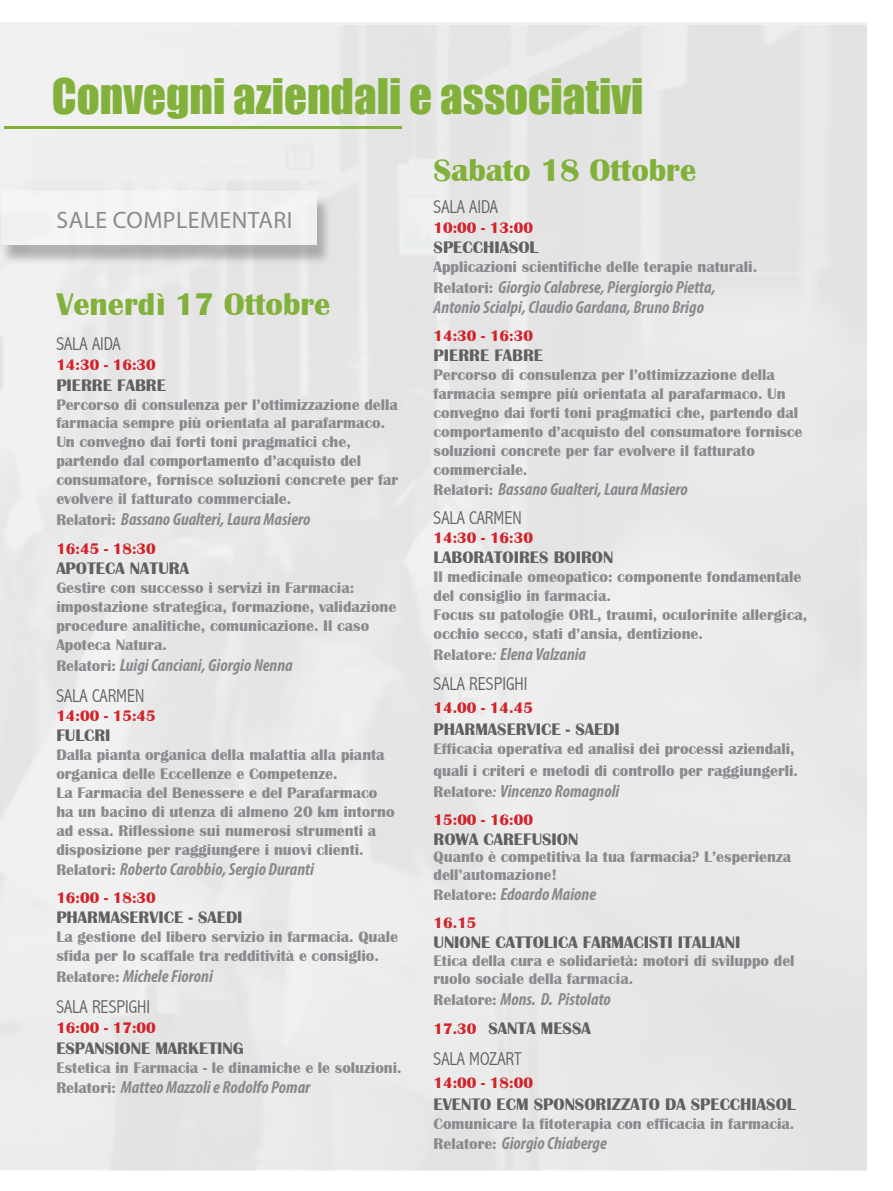
<style>
.page{position:relative;width:893px;height:1191px;background:#fff}
.page>*{position:absolute;margin:0;border:0;box-sizing:border-box;transform-origin:0 0}
.t1{font:45px "Impact";color:#82b13b}
.t2{font:700 32.25px "Britannic";color:#82b13b}
.t3{font:23.85px "Myriad Pro";letter-spacing:.02em;color:#888a8d}
.t4{font:300 condensed 18.6px "Abadi";color:#5f6062}
.t5{font:italic 700 condensed 17.55px/20.5px "Myriad Pro";color:#888a8d}
.t6{font:700 17.25px "Britannic";color:#5f6062}
.t7{font:700 15.75px/18.9px "Britannic";color:#888a8d}
.t8{font:700 15.75px "Britannic";color:#d2232a}
.s1{font-family:"Britannic";font-style:normal;font-stretch:normal;font-size:15.75px}
.s2{font-family:"Calibri";font-stretch:normal;font-size:15.75px}
.s3{font-size:15.75px;color:#d2232a}
</style>
<div class="page">
<div style="left:0;top:26px;width:866px;height:1144px;background:#e8e8e9"></div>
<hr style="left:4px;top:127px;width:398px;height:2px;background:#82b13b">
<div style="left:0;top:329px;width:6px;height:69px;background:#ececed"></div>
<hr style="left:0;top:322px;width:1px;height:54px;background:#fff">
<div style="left:0;top:196px;width:332px;height:69px;background:#000;opacity:.6"></div>
<div style="left:1px;top:191px;width:316px;height:53px;background:#f2f3f3"></div>
<h1 class="t1" style="left:52px;top:62px;width:593px">Convegni aziendali e associativi</h1>
<h3 class="t3" style="left:57px;top:205px;width:237px">SALE COMPLEMENTARI</h3>
<h2 class="t2" style="left:56px;top:286px;width:276px">Venerdì 17 Ottobre</h2>
<p class="t4" style="left:56px;top:332px;width:66px">SALA AIDA</p>
<p class="t8" style="left:56px;top:356px;width:101px">14:30 - 16:30</p>
<p class="t6" style="left:56px;top:375px;width:111px">PIERRE FABRE</p>
<p class="t7" style="left:56px;top:395px;width:343px">Percorso di consulenza per l’ottimizzazione della farmacia sempre più orientata al parafarmaco.<br>Un convegno dai forti toni pragmatici che, partendo dal comportamento d’acquisto del consumatore, fornisce soluzioni concrete per far evolvere il fatturato commerciale.</p>
<p class="t5" style="left:56px;top:508px;width:256px"><span class="s1">Relatori:</span> Bassano Gualteri, Laura Masiero</p>
<p class="t8" style="left:56px;top:540px;width:101px">16:45 - 18:30</p>
<p class="t6" style="left:56px;top:559px;width:134px">APOTECA NATURA</p>
<p class="t7" style="left:56px;top:579px;width:342px">Gestire con successo i servizi in Farmacia: impostazione strategica, formazione, validazione procedure analitiche, comunicazione. Il caso Apoteca Natura.</p>
<p class="t5" style="left:56px;top:654px;width:238px"><span class="s1">Relatori:</span> Luigi Canciani, Giorgio Nenna</p>
<p class="t4" style="left:56px;top:684px;width:90px">SALA CARMEN</p>
<p class="t8" style="left:56px;top:706px;width:101px">14:00 - 15:45</p>
<p class="t6" style="left:56px;top:725px;width:56px">FULCRI</p>
<p class="t7" style="left:56px;top:745px;width:340px">Dalla pianta organica della malattia alla pianta organica delle Eccellenze e Competenze.<br>La Farmacia del Benessere e del Parafarmaco ha un bacino di utenza di almeno 20 km intorno ad essa. Riflessione sui numerosi strumenti a disposizione per raggiungere i nuovi clienti.</p>
<p class="t5" style="left:56px;top:858px;width:259px"><span class="s1">Relatori:</span> Roberto Carobbio, Sergio Duranti</p>
<p class="t8" style="left:56px;top:888px;width:101px">16:00 - 18:30</p>
<p class="t6" style="left:56px;top:908px;width:188px">PHARMASERVICE - SAEDI</p>
<p class="t7" style="left:56px;top:927px;width:343px">La gestione del libero servizio in farmacia. Quale sfida per lo scaffale tra redditività e consiglio.</p>
<p class="t5" style="left:56px;top:965px;width:158px"><span class="s1">Relatore:</span> Michele Fioroni</p>
<p class="t4" style="left:56px;top:995px;width:95px">SALA RESPIGHI</p>
<p class="t8" style="left:56px;top:1019px;width:101px">16:00 - 17:00</p>
<p class="t6" style="left:56px;top:1038px;width:189px">ESPANSIONE MARKETING</p>
<p class="t7" style="left:56px;top:1058px;width:347px">Estetica in Farmacia - le dinamiche e le soluzioni.</p>
<p class="t5" style="left:56px;top:1077px;width:256px"><span class="s1">Relatori:</span> Matteo Mazzoli e Rodolfo Pomar</p>
<h2 class="t2" style="left:434px;top:152px;width:264px">Sabato 18 Ottobre</h2>
<p class="t4" style="left:434px;top:196px;width:66px">SALA AIDA</p>
<p class="t8" style="left:434px;top:219px;width:101px">10:00 - 13:00</p>
<p class="t6" style="left:434px;top:238px;width:106px">SPECCHIASOL</p>
<p class="t7" style="left:434px;top:258px;width:325px">Applicazioni scientifiche delle terapie naturali.</p>
<p class="t5" style="left:434px;top:276px;width:284px"><span class="s1">Relatori:</span> Giorgio Calabrese, Piergiorgio Pietta,<br>Antonio Scialpi, Claudio Gardana, Bruno Brigo</p>
<p class="t8" style="left:434px;top:327px;width:101px">14:30 - 16:30</p>
<p class="t6" style="left:434px;top:345px;width:111px">PIERRE FABRE</p>
<p class="t7" style="left:434px;top:365px;width:370px">Percorso di consulenza per l’ottimizzazione della farmacia sempre più orientata al parafarmaco. Un convegno dai forti toni pragmatici che, partendo dal comportamento d’acquisto del consumatore fornisce soluzioni concrete per far evolvere il fatturato commerciale.</p>
<p class="t5" style="left:434px;top:478px;width:256px"><span class="s1">Relatori:</span> Bassano Gualteri, Laura Masiero</p>
<p class="t4" style="left:434px;top:507px;width:90px">SALA CARMEN</p>
<p class="t8" style="left:434px;top:528px;width:101px">14:30 - 16:30</p>
<p class="t6" style="left:434px;top:548px;width:181px">LABORATOIRES BOIRON</p>
<p class="t7" style="left:434px;top:567px;width:375px">Il medicinale omeopatico: componente fondamentale del consiglio in farmacia.<br>Focus su patologie ORL, traumi, oculorinite allergica, occhio secco, stati d’ansia, dentizione.</p>
<p class="t5" style="left:434px;top:643px;width:154px"><span class="s1">Relatore</span><span class="s2">:</span> Elena Valzania</p>
<p class="t4" style="left:434px;top:673px;width:95px">SALA RESPIGHI</p>
<p class="t8" style="left:434px;top:698px;width:101px">14.00 - 14.45</p>
<p class="t6" style="left:434px;top:719px;width:188px">PHARMASERVICE - SAEDI</p>
<p class="t7" style="left:434px;top:738px;width:366px;line-height:22.4px">Efficacia operativa ed analisi dei processi aziendali, quali i criteri e metodi di controllo per raggiungerli.</p>
<p class="t5" style="left:434px;top:780px;width:187px"><span class="s1">Relatore</span><span class="s2">:</span> Vincenzo Romagnoli</p>
<p class="t8" style="left:434px;top:810px;width:101px">15:00 - 16:00</p>
<p class="t6" style="left:434px;top:829px;width:146px">ROWA CAREFUSION</p>
<p class="t7" style="left:434px;top:848px;width:359px;line-height:17.2px">Quanto è competitiva la tua farmacia? L’esperienza dell’automazione!</p>
<p class="t5" style="left:434px;top:883px;width:164px"><span class="s1">Relatore:</span> Edoardo Maione</p>
<p class="t8" style="left:434px;top:913px;width:44px">16.15</p>
<p class="t6" style="left:434px;top:933px;width:308px">UNIONE CATTOLICA FARMACISTI ITALIANI</p>
<p class="t7" style="left:434px;top:951px;width:362px">Etica della cura e solidarietà: motori di sviluppo del ruolo sociale della farmacia.</p>
<p class="t5" style="left:434px;top:988px;width:179px"><span class="s1">Relatore:</span> Mons. D. Pistolato</p>
<p class="t6" style="left:434px;top:1018px;width:159px"><span class="s3">17.30</span> SANTA MESSA</p>
<p class="t4" style="left:434px;top:1048px;width:90px">SALA MOZART</p>
<p class="t8" style="left:434px;top:1073px;width:101px">14:00 - 18:00</p>
<p class="t6" style="left:434px;top:1094px;width:363px">EVENTO ECM SPONSORIZZATO DA SPECCHIASOL</p>
<p class="t7" style="left:434px;top:1114px;width:362px">Comunicare la fitoterapia con efficacia in farmacia.</p>
<p class="t5" style="left:434px;top:1132px;width:175px"><span class="s1">Relatore:</span> Giorgio Chiaberge</p>
</div>
